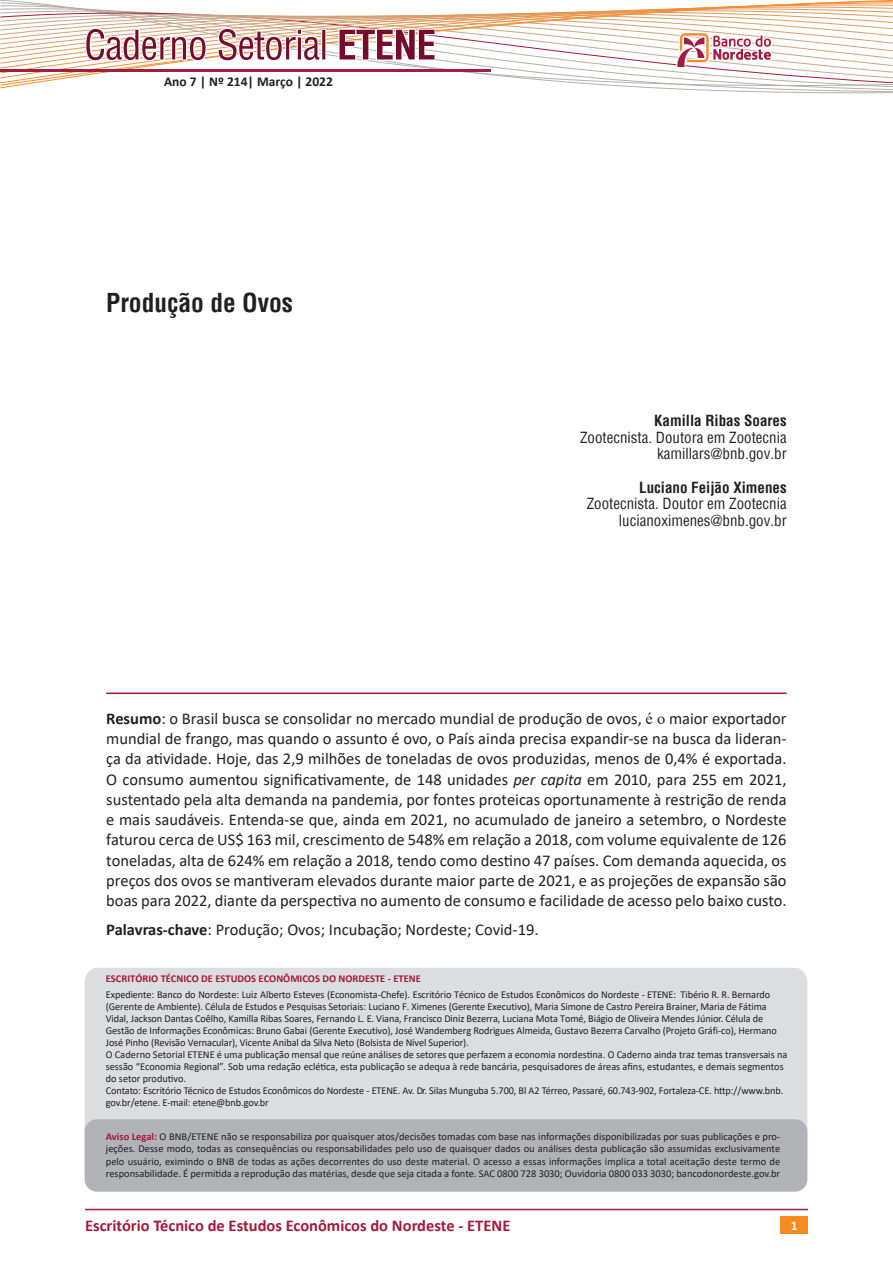
<style>
.page{position:relative;width:893px;height:1263px;background:#fff}
.page>*{position:absolute;margin:0;border:0;box-sizing:border-box;transform-origin:0 0}
.CS_Titulo_1_Artigo{font:700 condensed 25.5px "Helvetica";color:#231f20}
.CS_Corpo_normal{font:16.5px/20.2px "Calibri";color:#231f20;text-align:justify}
.t1{font:700 16.5px "Calibri";color:#a5193b}
.CS_Autor_informac{font:condensed 15px "Helvetica";color:#231f20}
.CS_Autor{font:700 condensed 15px "Helvetica";color:#231f20}
.t2{font:700 13.5px "Calibri";color:#231f20}
.t3{font:700 13.5px "Calibri";color:#fff}
.t4{font:10.5px/12px "Calibri";letter-spacing:-.01em;color:#231f20}
.s1{font-weight:700}
.s2{font-family:"Times New Roman"}
.s3{font-style:italic}
.s4{font-weight:700;color:#a5193b}
</style>
<div class="page">
<div style="left:781px;top:1216px;width:27px;height:17px;background:#f68b1f"></div>
<hr style="left:85px;top:1209px;width:723px;height:1px;background:#a5193b">
<svg style="left:0;top:0;width:893px;height:94px"></svg>
<hr style="left:0;top:70px;width:490px;height:2px;background:#a31c42">
<hr style="left:106px;top:692px;width:681px;height:2px;background:#a5193b">
<div style="left:85px;top:968px;width:722px;height:160px;background:#dcdddf"></div>
<div style="left:85px;top:1119px;width:722px;height:73px;background:#b2b3b7;border-radius:12px"></div>
<p class="t2" style="left:164px;top:72px;width:170px">Ano 7 | Nº 214| Março | 2022</p>
<p class="CS_Titulo_1_Artigo" style="left:106px;top:286px;width:188px">Produção de Ovos</p>
<p class="CS_Autor" style="left:654px;top:411px;width:134px">Kamilla Ribas Soares</p>
<p class="CS_Autor_informac" style="left:580px;top:428px;width:208px">Zootecnista. Doutora em Zootecnia</p>
<p class="CS_Autor_informac" style="left:657px;top:444px;width:131px">kamillars@bnb.gov.br</p>
<p class="CS_Autor" style="left:639px;top:477px;width:149px">Luciano Feijão Ximenes</p>
<p class="CS_Autor_informac" style="left:587px;top:494px;width:201px">Zootecnista. Doutor em Zootecnia</p>
<p class="CS_Autor_informac" style="left:619px;top:510px;width:169px">lucianoximenes@bnb.gov.br</p>
<p class="CS_Corpo_normal" style="left:106px;top:708px;width:682px"><span class="s1">Resumo</span>: o Brasil busca se consolidar no mercado mundial de produção de ovos, <span class="s2">é o</span> maior exportador mundial de frango, mas quando o assunto é ovo, o País ainda precisa expandir-se na busca da lideran&shy;ça da atividade. Hoje, das 2,9 milhões de toneladas de ovos produzidas, menos de 0,4% é exportada.<br>O consumo aumentou significativamente, de 148 unidades <span class="s3">per capita</span> em 2010, para 255 em 2021, sustentado pela alta demanda na pandemia, por fontes proteicas oportunamente à restrição de renda e mais saudáveis. Entenda-se que, ainda em 2021, no acumulado de janeiro a setembro, o Nordeste faturou cerca de US$ 163 mil, crescimento de 548% em relação a 2018, com volume equivalente de 126 toneladas, alta de 624% em relação a 2018, tendo como destino 47 países. Com demanda aquecida, os preços dos ovos se mantiveram elevados durante maior parte de 2021, e as projeções de expansão são boas para 2022, diante da perspectiva no aumento de consumo e facilidade de acesso pelo baixo custo.</p>
<p class="CS_Corpo_normal" style="left:106px;top:919px;width:434px"><span class="s1">Palavras-chave</span>: Produção; Ovos; Incubação; Nordeste; Covid-19.</p>
<p class="t4" style="left:106px;top:970px;width:666px;line-height:16.2px"><span class="s4">ESCRITÓRIO TÉCNICO DE ESTUDOS ECONÔMICOS DO NORDESTE - ETENE<br></span>Expediente: Banco do Nordeste: Luiz Alberto Esteves (Economista-Chefe). Escritório Técnico de Estudos Econômicos do Nordeste - ETENE: Tibério R. R. Bernardo</p>
<p class="t4" style="left:106px;top:1000px;width:683px">(Gerente de Ambiente). Célula de Estudos e Pesquisas Setoriais: Luciano F. Ximenes (Gerente Executivo), Maria Simone de Castro Pereira Brainer, Maria de Fátima Vidal, Jackson Dantas Coêlho, Kamilla Ribas Soares, Fernando L. E. Viana, Francisco Diniz Bezerra, Luciana Mota Tomé, Biágio de Oliveira Mendes Júnior. Célula de Gestão de Informações Econômicas: Bruno Gabai (Gerente Executivo), José Wandemberg Rodrigues Almeida, Gustavo Bezerra Carvalho (Projeto Gráfi-co), Hermano José Pinho (Revisão Vernacular), Vicente Anibal da Silva Neto (Bolsista de Nível Superior).<br>O Caderno Setorial ETENE é uma publicação mensal que reúne análises de setores que perfazem a economia nordestina. O Caderno ainda traz temas transversais na sessão “Economia Regional”. Sob uma redação eclética, esta publicação se adequa à rede bancária, pesquisadores de áreas afins, estudantes, e demais segmentos do setor produtivo.<br>Contato: Escritório Técnico de Estudos Econômicos do Nordeste - ETENE. Av. Dr. Silas Munguba 5.700, Bl A2 Térreo, Passaré, 60.743-902, Fortaleza-CE. http://www.bnb. gov.br/etene. E-mail: etene@bnb.gov.br</p>
<p class="t4" style="left:106px;top:1129px;width:676px;line-height:12.6px;text-align:justify"><span class="s4">Aviso Legal:</span> O BNB/ETENE não se responsabiliza por quaisquer atos/decisões tomadas com base nas informações disponibilizadas por suas publicações e pro&shy;jeções. Desse modo, todas as consequências ou responsabilidades pelo uso de quaisquer dados ou análises desta publicação são assumidas exclusivamente pelo usuário, eximindo o BNB de todas as ações decorrentes do uso deste material. O acesso a essas informações implica a total aceitação deste termo de responsabilidade. É permitida a reprodução das matérias, desde que seja citada a fonte. SAC 0800 728 3030; Ouvidoria 0800 033 3030; bancodonordeste.gov.br</p>
<h2 class="t1" style="left:85px;top:1213px;width:427px">Escritório Técnico de Estudos Econômicos do Nordeste - ETENE</h2>
<p class="t3" style="left:791px;top:1216px;width:8px">1</p>
</div>
